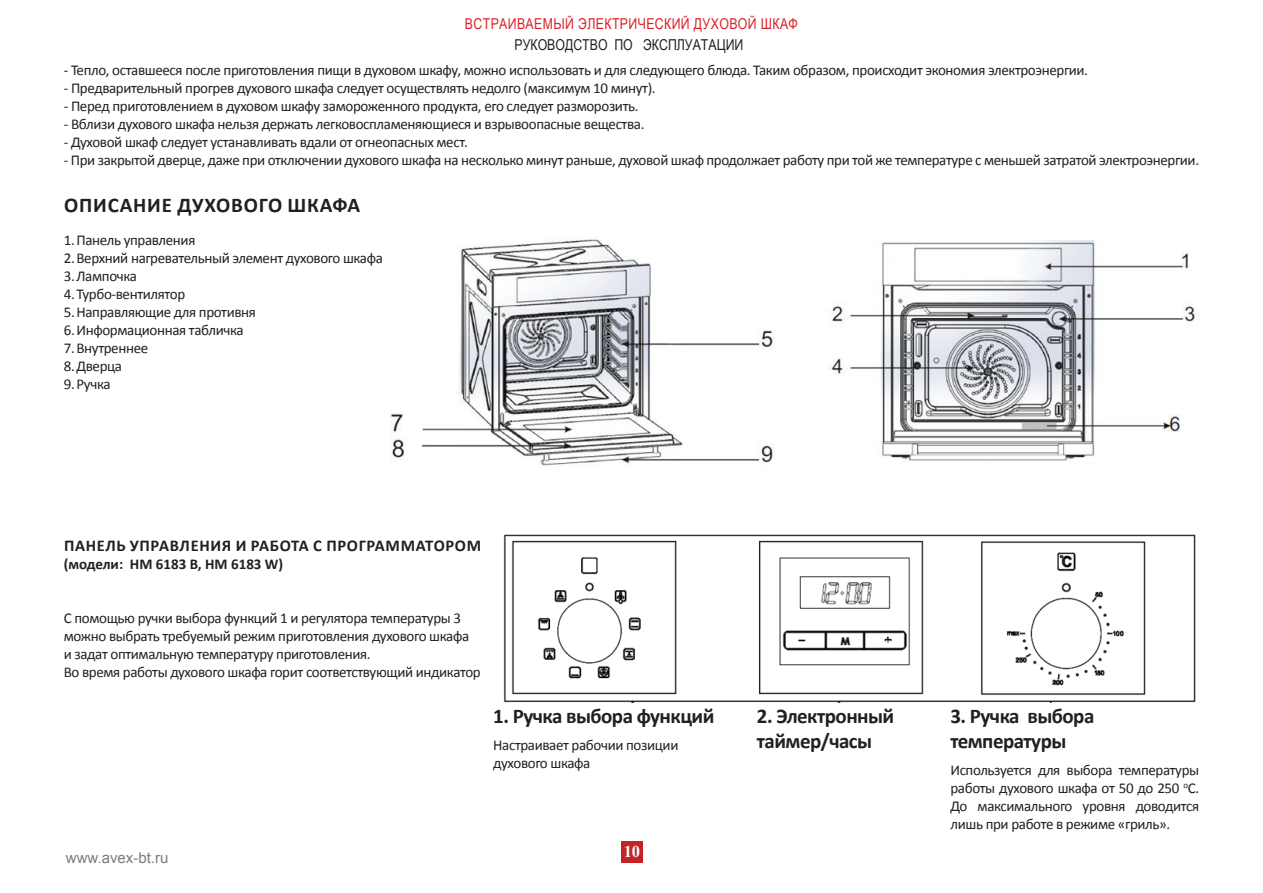
<style>
.page{position:relative;width:1263px;height:893px;background:#fff}
.page>*{position:absolute;margin:0;border:0;box-sizing:border-box;transform-origin:0 0}
.t1{font:700 21px/25.2px "Calibri";letter-spacing:-.025em;color:#231f20}
.t2{font:700 21px "Calibri";letter-spacing:.04em;color:#231f20}
.t3{font:700 16.5px "Calibri";letter-spacing:.04em;color:#231f20}
.t4{font:700 16.5px "Times New Roman";color:#fff}
.t5{font:15px/18px "Calibri";letter-spacing:-.025em;color:#231f20}
.t6{font:15px "Ariac";letter-spacing:.025em;color:#da2128}
.t7{font:15px "Ariac";color:#231f20}
.t8{font:700 15px "Calibri";color:#231f20}
.t9{font:15px "Arial";color:#7a7c7f}
</style>
<div class="page">
<div style="left:621px;top:842px;width:22px;height:21px;background:#c42428"></div>
<img style="left:390px;top:239px;width:806px;height:227px">
<img style="left:503px;top:534px;width:693px;height:168px">
<p class="t6" style="left:465px;top:13px;width:334px">ВСТРАИВАЕМЫЙ ЭЛЕКТРИЧЕСКИЙ ДУХОВОЙ ШКАФ</p>
<p class="t7" style="left:514px;top:33px;width:230px">РУКОВОДСТВО ПО ЭКСПЛУАТАЦИИ</p>
<p class="t5" style="left:64px;top:61px;width:1026px">- Тепло, оставшееся после приготовления пищи в духовом шкафу, можно использовать и для следующего блюда. Таким образом, происходит экономия электроэнергии.</p>
<p class="t5" style="left:64px;top:79px;width:593px">- Предварительный прогрев духового шкафа следует осуществлять недолго (максимум 10 минут).</p>
<p class="t5" style="left:64px;top:97px;width:576px">- Перед приготовлением в духовом шкафу замороженного продукта, его следует разморозить.</p>
<p class="t5" style="left:64px;top:115px;width:582px">- Вблизи духового шкафа нельзя держать легковоспламеняющиеся и взрывоопасные вещества.</p>
<p class="t5" style="left:64px;top:133px;width:406px">- Духовой шкаф следует устанавливать вдали от огнеопасных мест.</p>
<p class="t5" style="left:64px;top:151px;width:1137px">- При закрытой дверце, даже при отключении духового шкафа на несколько минут раньше, духовой шкаф продолжает работу при той же температуре с меньшей затратой электроэнергии.</p>
<h1 class="t2" style="left:64px;top:192px;width:298px">ОПИСАНИЕ ДУХОВОГО ШКАФА</h1>
<p class="t5" style="left:64px;top:231px;width:321px">1.Панель управления<br>2.Верхний нагревательный элемент духового шкафа<br>3.Лампочка<br>4.Турбо-вентилятор<br>5.Направляющие для противня<br>6.Информационная табличка<br>7.Внутреннее<br>8.Дверца<br>9.Ручка</p>
<p class="t3" style="left:64px;top:535px;width:418px">ПАНЕЛЬ УПРАВЛЕНИЯ И РАБОТА С ПРОГРАММАТОРОМ</p>
<p class="t8" style="left:64px;top:555px;width:221px">(модели: HM 6183 B, HM 6183 W)</p>
<p class="t5" style="left:64px;top:609px;width:418px">С помощью ручки выбора функций 1 и регулятора температуры 3 можно выбрать требуемый режим приготовления духового шкафа и задат оптимальную температуру приготовления.<br>Во время работы духового шкафа горит соответствующий индикатор</p>
<h1 class="t1" style="left:493px;top:703px;width:223px">1. Ручка выбора функций</h1>
<p class="t5" style="left:493px;top:736px;width:187px">Настраивает рабочии позиции духового шкафа</p>
<p class="t9" style="left:66px;top:848px;width:104px">www.avex-bt.ru</p>
<p class="t4" style="left:624px;top:842px;width:18px">10</p>
<h1 class="t1" style="left:757px;top:703px;width:139px">2. Электронный таймер/часы</h1>
<h1 class="t1" style="left:950px;top:703px;width:145px">3. Ручка выбора температуры</h1>
<p class="t5" style="left:950px;top:761px;width:250px;text-align:justify">Используется для выбора температуры работы духового шкафа от 50 до 250 <sup>о</sup>С.<br>До максимального уровня доводится лишь при работе в режиме «гриль».</p>
</div>
